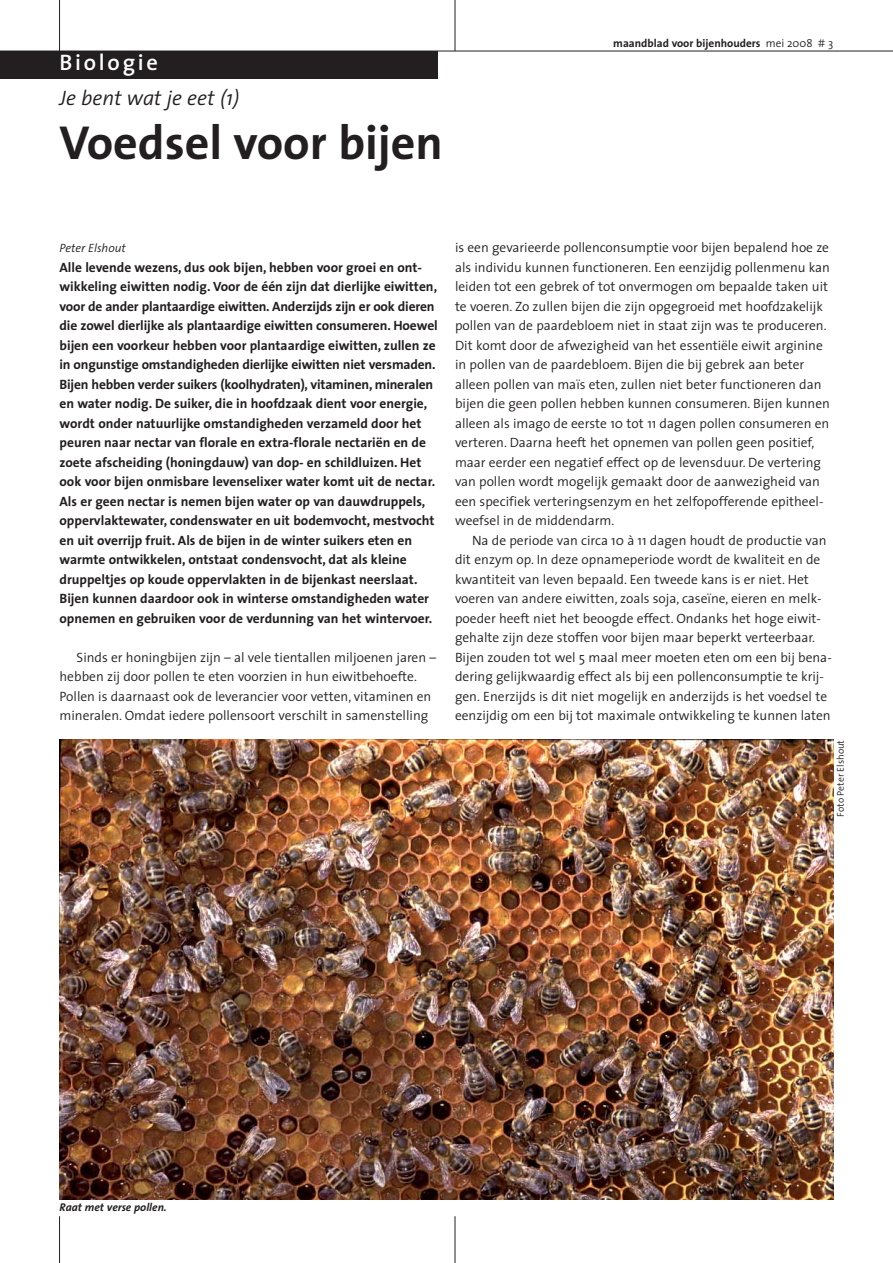
<style>
.page{position:relative;width:893px;height:1263px;background:#fff}
.page>*{position:absolute;margin:0;border:0;box-sizing:border-box;transform-origin:0 0}
.t1{font:700 48px "The Sans";color:#231f20}
.t2{font:600 22.5px "The Sans";letter-spacing:.12em;color:#fff}
.t3{font:italic 300 21px "The Sans";color:#231f20}
.t4{font:300 13.5px/19.5px "The Sans";color:#231f20}
.t5{font:700 13.5px/19.5px "The Sans";color:#231f20}
.t6{font:italic 300 12px "The Sans";color:#231f20}
.t7{font:700 11.25px "The Sans";color:#231f20}
.t8{font:italic 700 11.25px "The Sans";color:#231f20}
.t9{font:300 9.75px "The Sans";color:#231f20}
.s1{font-weight:300}
</style>
<div class="page">
<hr style="left:59px;top:0;width:1px;height:51px;background:#231f20">
<hr style="left:455px;top:0;width:1px;height:51px;background:#231f20">
<hr style="left:59px;top:1216px;width:1px;height:47px;background:#231f20">
<hr style="left:455px;top:1216px;width:1px;height:47px;background:#231f20">
<hr style="left:0;top:51px;width:893px;height:1px;background:#231f20">
<div style="left:0;top:51px;width:438px;height:27px;background:#231f20"></div>
<img style="left:60px;top:739px;width:773px;height:460px">
<h2 class="t2" style="left:60px;top:54px;width:100px">Biologie</h2>
<h3 class="t3" style="left:60px;top:90px;width:181px">Je bent wat je eet (1)</h3>
<h1 class="t1" style="left:60px;top:124px;width:385px">Voedsel voor bijen</h1>
<p class="t7" style="left:613px;top:39px;width:222px">maandblad voor bijenhouders <span class="s1">mei 2008 # 3</span></p>
<p class="t6" style="left:60px;top:243px;width:68px">Peter Elshout</p>
<p class="t5" style="left:60px;top:259px;width:380px">Alle levende wezens, dus ook bijen, hebben voor groei en ont&shy;wikkeling eiwitten nodig. Voor de één zijn dat dierlijke eiwitten, voor de ander plantaardige eiwitten. Anderzijds zijn er ook dieren die zowel dierlijke als plantaardige eiwitten consumeren. Hoewel bijen een voorkeur hebben voor plantaardige eiwitten, zullen ze in ongunstige omstandigheden dierlijke eiwitten niet versmaden.<br>Bijen hebben verder suikers (koolhydraten), vitaminen, mineralen en water nodig. De suiker, die in hoofdzaak dient voor energie, wordt onder natuurlijke omstandigheden verzameld door het peuren naar nectar van florale en extra-florale nectariën en de zoete afscheiding (honingdauw) van dop- en schildluizen. Het ook voor bijen onmisbare levenselixer water komt uit de nectar.<br>Als er geen nectar is nemen bijen water op van dauwdruppels, oppervlaktewater, condenswater en uit bodemvocht, mestvocht en uit overrijp fruit. Als de bijen in de winter suikers eten en warmte ontwikkelen, ontstaat condensvocht, dat als kleine druppeltjes op koude oppervlakten in de bijenkast neerslaat.<br>Bijen kunnen daardoor ook in winterse omstandigheden water opnemen en gebruiken voor de verdunning van het wintervoer.</p>
<p class="t4" style="left:60px;top:649px;width:378px;text-indent:17px">Sinds er honingbijen zijn – al vele tientallen miljoenen jaren – hebben zij door pollen te eten voorzien in hun eiwitbehoefte.<br>Pollen is daarnaast ook de leverancier voor vetten, vitaminen en mineralen. Omdat iedere pollensoort verschilt in samenstelling</p>
<p class="t4" style="left:455px;top:239px;width:377px">is een gevarieerde pollenconsumptie voor bijen bepalend hoe ze als individu kunnen functioneren. Een eenzijdig pollenmenu kan leiden tot een gebrek of tot onvermogen om bepaalde taken uit te voeren. Zo zullen bijen die zijn opgegroeid met hoofdzakelijk pollen van de paardebloem niet in staat zijn was te produceren.<br>Dit komt door de afwezigheid van het essentiële eiwit arginine in pollen van de paardebloem. Bijen die bij gebrek aan beter alleen pollen van maïs eten, zullen niet beter functioneren dan bijen die geen pollen hebben kunnen consumeren. Bijen kunnen alleen als imago de eerste 10 tot 11 dagen pollen consumeren en verteren. Daarna heeft het opnemen van pollen geen positief, maar eerder een negatief effect op de levensduur. De vertering van pollen wordt mogelijk gemaakt door de aanwezigheid van een specifiek verteringsenzym en het zelfopofferende epitheel&shy;weefsel in de middendarm.</p>
<p class="t4" style="left:455px;top:532px;width:378px;text-indent:17px">Na de periode van circa 10 à 11 dagen houdt de productie van dit enzym op. In deze opnameperiode wordt de kwaliteit en de kwantiteit van leven bepaald. Een tweede kans is er niet. Het voeren van andere eiwitten, zoals soja, caseïne, eieren en melk&shy;poeder heeft niet het beoogde effect. Ondanks het hoge eiwit&shy;gehalte zijn deze stoffen voor bijen maar beperkt verteerbaar.<br>Bijen zouden tot wel 5 maal meer moeten eten om een bij bena&shy;dering gelijkwaardig effect als bij een pollenconsumptie te krij&shy;gen. Enerzijds is dit niet mogelijk en anderzijds is het voedsel te eenzijdig om een bij tot maximale ontwikkeling te kunnen laten</p>
<p class="t9" style="left:837px;top:816px;width:78px;rotate:-90deg">Foto Peter Elshout</p>
<p class="t8" style="left:60px;top:1203px;width:109px">Raat met verse pollen.</p>
</div>
